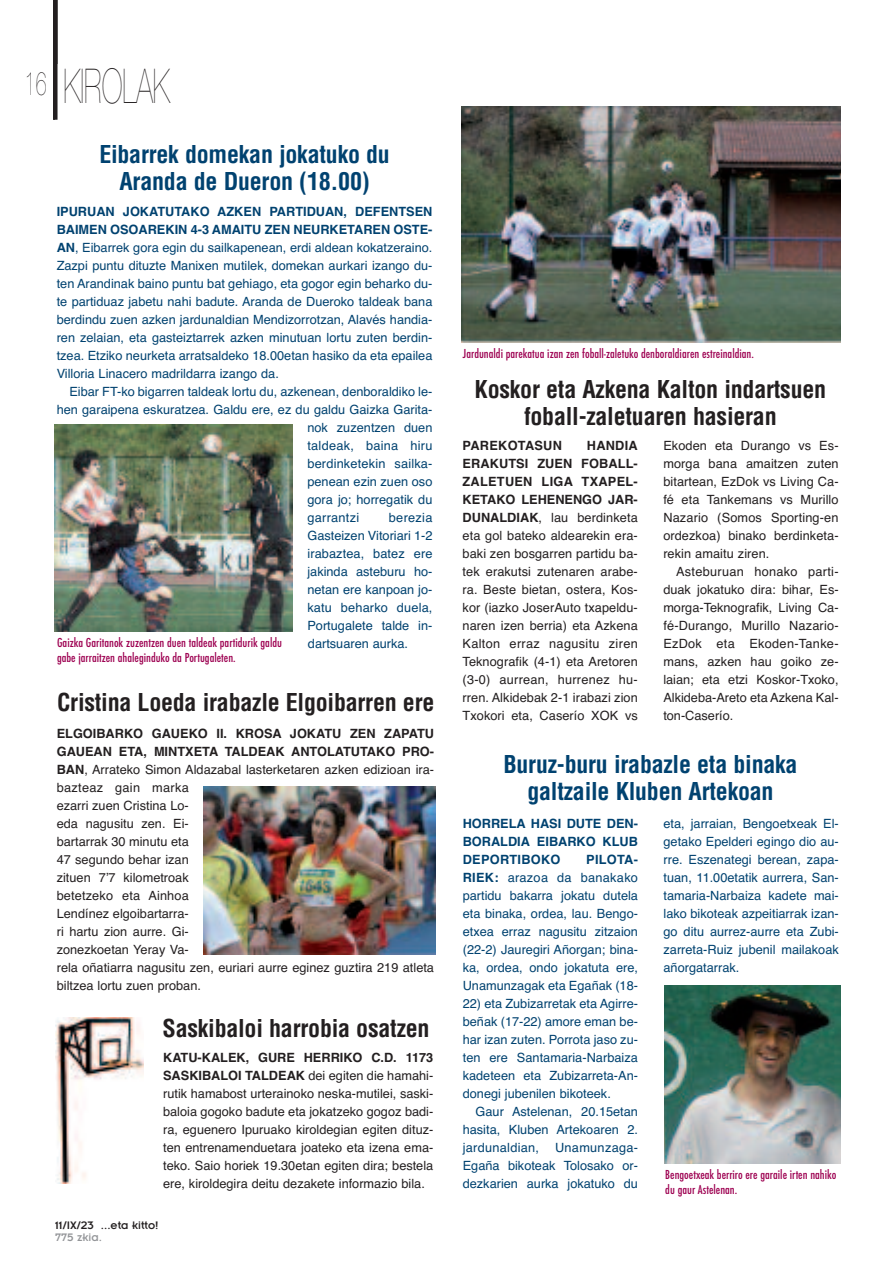
<style>
.page{position:relative;width:893px;height:1263px;background:#fff}
.page>*{position:absolute;margin:0;border:0;box-sizing:border-box;transform-origin:0 0}
.t1{font:200 48px "Helvetica Neue";color:#231f20;scale:.6 1}
.t2{font:700 condensed 24px/27px "Helvetica";letter-spacing:-.01em;color:#231f20;text-align:center}
.t3{font:700 condensed 24px/27px "Helvetica";letter-spacing:-.01em;color:#004270;text-align:center}
.t4{font:12.75px/18px "Helvetica";color:#004270;text-align:justify}
.t5{font:12.75px/18px "Helvetica";color:#231f20;text-align:justify}
.t6{font:700 12.75px/18px "Helvetica";color:#004270;text-align:justify}
.t7{font:12.75px "Helvetica";letter-spacing:.02em;color:#004270}
.t8{font:700 12.75px "Helvetica";letter-spacing:.02em;color:#231f20}
.t9{font:500 condensed 12px/15px "Futura";color:#9d0151}
.t10{font:12px "Insignia";color:#231f20}
.t11{font:12px "Insignia";color:#939598}
.s1{font-weight:700}
</style>
<div class="page">
<div style="left:53px;top:0;width:5px;height:120px;background:#231f20"></div>
<img style="left:461px;top:106px;width:380px;height:236px">
<img style="left:55px;top:424px;width:237px;height:208px">
<img style="left:664px;top:986px;width:176px;height:178px">
<img style="left:204px;top:787px;width:232px;height:168px">
<img style="left:55px;top:1017px;width:89px;height:166px">
<h1 class="t1" style="left:25px;top:59px;width:243px"><sup>16</sup> KIROLAK</h1>
<h2 class="t3" style="left:99px;top:141px;width:292px">Eibarrek domekan jokatuko du<br>Aranda de Dueron (18.00)</h2>
<p class="t4" style="left:57px;top:203px;width:377px"><span class="s1">IPURUAN JOKATUTAKO AZKEN PARTIDUAN, DEFENTSEN BAIMEN OSOAREKIN 4-3 AMAITU ZEN NEURKETAREN OSTE-AN</span>, Eibarrek gora egin du sailkapenean, erdi aldean kokatzeraino.<br>Zazpi puntu dituzte Manixen mutilek, domekan aurkari izango du&shy;ten Arandinak baino puntu bat gehiago, eta gogor egin beharko du&shy;te partiduaz jabetu nahi badute. Aranda de Dueroko taldeak bana berdindu zuen azken jardunaldian Mendizorrotzan, Alavés handia&shy;ren zelaian, eta gasteiztarrek azken minutuan lortu zuten berdin&shy;tzea. Etziko neurketa arratsaldeko 18.00etan hasiko da eta epailea Villoria Linacero madrildarra izango da.</p>
<p class="t4" style="left:69px;top:383px;width:364px">Eibar FT-ko bigarren taldeak lortu du, azkenean, denboraldiko le-</p>
<p class="t4" style="left:57px;top:401px;width:377px">hen garaipena eskuratzea. Galdu ere, ez du galdu Gaizka Garita-</p>
<p class="t4" style="left:307px;top:419px;width:127px">nok zuzentzen duen</p>
<p class="t7" style="left:307px;top:438px;width:127px">taldeak, baina hiru</p>
<p class="t4" style="left:307px;top:455px;width:127px">berdinketekin sailka-</p>
<p class="t4" style="left:307px;top:473px;width:127px">penean ezin zuen oso</p>
<p class="t4" style="left:307px;top:491px;width:127px">gora jo; horregatik du</p>
<p class="t7" style="left:307px;top:510px;width:53px">garrantzi</p>
<p class="t4" style="left:307px;top:509px;width:127px;text-indent:82px">berezia Gasteizen Vitoriari 1-2 irabaztea, batez ere jakinda asteburu ho&shy;netan ere kanpoan jo&shy;katu beharko duela, Portugalete talde in&shy;dartsuaren aurka.</p>
<p class="t9" style="left:57px;top:636px;width:226px">Gaizka Garitanok zuzentzen duen taldeak partidurik galdu gabe jarraitzen ahaleginduko da Portugaleten.</p>
<h2 class="t2" style="left:57px;top:689px;width:379px">Cristina Loeda irabazle Elgoibarren ere</h2>
<p class="t5" style="left:57px;top:725px;width:379px;text-align:left"><span class="s1">ELGOIBARKO GAUEKO II. KROSA JOKATU ZEN ZAPATU<br>GAUEAN ETA, MINTXETA TALDEAK ANTOLATUTAKO PRO-<br>BAN</span>, Arrateko Simon Aldazabal lasterketaren azken edizioan ira&shy;bazteaz gain marka<br>ezarri zuen Cristina Lo-<br>eda nagusitu zen. Ei-<br>bartarrak 30 minutu eta<br>47 segundo behar izan<br>zituen 7ʼ7 kilometroak<br>betetzeko eta Ainhoa<br>Lendínez elgoibartarra-<br>ri hartu zion aurre. Gi-<br>zonezkoetan Yeray Va-<br>rela oñatiarra nagusitu zen, euriari aurre eginez guztira 219 atleta biltzea lortu zuen proban.</p>
<h2 class="t2" style="left:163px;top:1015px;width:268px">Saskibaloi harrobia osatzen</h2>
<p class="t5" style="left:163px;top:1049px;width:272px"><span class="s1">KATU-KALEK, GURE HERRIKO C.D. 1173<br>SASKIBALOI TALDEAK</span> dei egiten die hamahi&shy;rutik hamabost urterainoko neska-mutilei, saski&shy;baloia gogoko badute eta jokatzeko gogoz badi&shy;ra, eguenero Ipuruako kiroldegian egiten dituz&shy;ten entrenamenduetara joateko eta izena ema&shy;teko. Saio horiek 19.30etan egiten dira; bestela ere, kiroldegira deitu dezakete informazio bila.</p>
<p class="t10" style="left:55px;top:1222px;width:105px">11/IX/23 ...eta kitto!</p>
<p class="t11" style="left:55px;top:1234px;width:48px">775 zkia.</p>
<p class="t9" style="left:463px;top:346px;width:293px">Jardunaldi parekatua izan zen foball-zaletuko denboraldiaren estreinaldian.</p>
<h2 class="t2" style="left:475px;top:377px;width:353px">Koskor eta Azkena Kalton indartsuen foball-zaletuaren hasieran</h2>
<p class="t8" style="left:463px;top:438px;width:101px">PAREKOTASUN</p>
<p class="t5" style="left:463px;top:437px;width:177px;text-indent:124px"><span class="s1">HANDIA ERAKUTSI ZUEN FOBALL-ZALETUEN LIGA TXAPEL-KETAKO LEHENENGO JAR-DUNALDIAK</span>, lau berdinketa eta gol bateko aldearekin era&shy;baki zen bosgarren partidu ba&shy;tek erakutsi zutenaren arabe&shy;ra. Beste bietan, ostera, Kos&shy;kor (iazko JoserAuto txapeldu&shy;naren izen berria) eta Azkena Kalton erraz nagusitu ziren Teknografik (4-1) eta Aretoren (3-0) aurrean, hurrenez hu&shy;rren. Alkidebak 2-1 irabazi zion Txokori eta, Caserío XOK vs</p>
<p class="t5" style="left:663px;top:437px;width:177px">Ekoden eta Durango vs Es&shy;morga bana amaitzen zuten bitartean, EzDok vs Living Ca&shy;fé eta Tankemans vs Murillo Nazario (Somos Sporting-en ordezkoa) binako berdinketa&shy;rekin amaitu ziren.</p>
<p class="t5" style="left:663px;top:563px;width:177px;text-indent:13px">Asteburuan honako parti&shy;duak jokatuko dira: bihar, Es&shy;morga-Teknografik, Living Ca&shy;fé-Durango, Murillo Nazario-EzDok eta Ekoden-Tanke&shy;mans, azken hau goiko ze&shy;laian; eta etzi Koskor-Txoko, Alkideba-Areto eta Azkena Kal&shy;ton-Caserío.</p>
<h2 class="t3" style="left:503px;top:751px;width:296px">Buruz-buru irabazle eta binaka galtzaile Kluben Artekoan</h2>
<p class="t6" style="left:463px;top:815px;width:177px">HORRELA HASI DUTE DEN-BORALDIA EIBARKO KLUB DEPORTIBOKO</p>
<p class="t4" style="left:463px;top:851px;width:177px;text-indent:123px"><span class="s1">PILOTA-RIEK:</span> arazoa da banakako partidu bakarra jokatu dutela eta binaka, ordea, lau. Bengo&shy;etxea erraz nagusitu zitzaion (22-2) Jauregiri Añorgan; bina&shy;ka, ordea, ondo jokatuta ere, Unamunzagak eta Egañak (18-</p>
<p class="t4" style="left:463px;top:995px;width:177px">22) eta Zubizarretak eta Agirre&shy;beñak (17-22) amore eman be&shy;har izan zuten. Porrota jaso zu&shy;ten ere Santamaria-Narbaiza kadeteen eta Zubizarreta-An&shy;donegi jubenilen bikoteek.</p>
<p class="t4" style="left:463px;top:1103px;width:177px;text-indent:13px">Gaur Astelenan, 20.15etan hasita, Kluben Artekoaren 2. jardunaldian,</p>
<p class="t4" style="left:463px;top:1139px;width:177px;text-indent:92px">Unamunzaga-Egaña bikoteak Tolosako or&shy;dezkarien aurka jokatuko du</p>
<p class="t4" style="left:663px;top:815px;width:177px">eta, jarraian, Bengoetxeak El&shy;getako Epelderi egingo dio au&shy;rre. Eszenategi berean, zapa&shy;tuan, 11.00etatik aurrera, San&shy;tamaria-Narbaiza kadete mai&shy;lako bikoteak azpeitiarrak izan&shy;go ditu aurrez-aurre eta Zubi&shy;zarreta-Ruiz jubenil mailakoak añorgatarrak.</p>
<p class="t9" style="left:665px;top:1167px;width:172px">Bengoetxeak berriro ere garaile irten nahiko du gaur Astelenan.</p>
</div>
